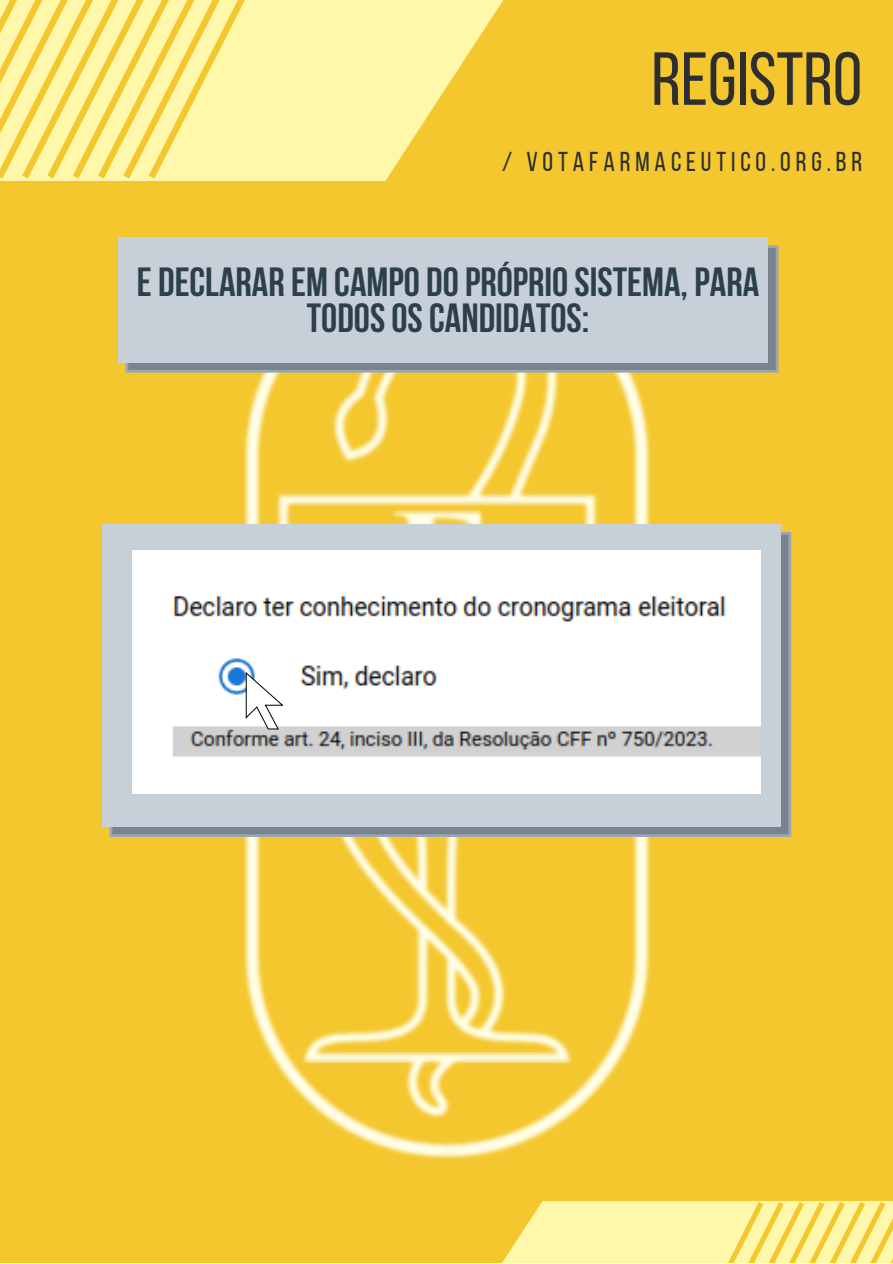
<style>
.page{position:relative;width:893px;height:1264px;background:#fff}
.page>*{position:absolute;margin:0;border:0;box-sizing:border-box;transform-origin:0 0}
.t1{font:75px "Bebas Neue";color:#2e2e2e}
.t2{font:700 40.65px/36px "Bebas Neue";color:#2d404a;text-align:center}
.t3{font:27.3px "Bebas Neue";letter-spacing:.18em;color:#2e2e2e}
</style>
<div class="page">
<div style="left:0;top:0;width:892px;height:1262px;background:#f5c72e"></div>
<svg style="left:502px;top:1201px;width:390px;height:61px;background:#fdef95"></svg>
<svg style="left:308px;top:0;width:196px;height:181px"></svg>
<svg style="left:392px;top:0;width:25px;height:178px;background:#fdf097"></svg>
<div style="left:366px;top:0;width:26px;height:178px;background:#fff8aa"></div>
<div style="left:341px;top:0;width:25px;height:178px;background:#fff8aa"></div>
<div style="left:316px;top:0;width:25px;height:178px;background:#fff8aa"></div>
<div style="left:290px;top:0;width:26px;height:178px;background:#fff8aa"></div>
<div style="left:265px;top:0;width:25px;height:178px;background:#fff8aa"></div>
<div style="left:240px;top:0;width:25px;height:178px;background:#fff8aa"></div>
<svg style="left:0;top:0;width:240px;height:178px"></svg>
<img style="left:220px;top:372px;width:452px;height:788px">
<svg style="left:126px;top:245px;width:652px;height:127px;background:#86929c"></svg>
<div style="left:118px;top:237px;width:649px;height:125px;background:#c7d0d8"></div>
<svg style="left:110px;top:532px;width:681px;height:305px;background:#86929c"></svg>
<div style="left:102px;top:524px;width:678px;height:302px;background:#c7d0d8"></div>
<img style="left:132px;top:550px;width:628px;height:243px">
<svg style="left:246px;top:672px;width:37px;height:57px;background:#e6e7e8"></svg>
<p class="t1" style="left:651px;top:49px;width:212px">REGISTRO</p>
<p class="t3" style="left:502px;top:150px;width:361px">/ VOTAFARMACEUTICO.ORG.BR</p>
<p class="t2" style="left:137px;top:268px;width:624px">E DECLARAR EM CAMPO DO PRÓPRIO SISTEMA, PARA<br>TODOS OS CANDIDATOS:</p>
</div>
